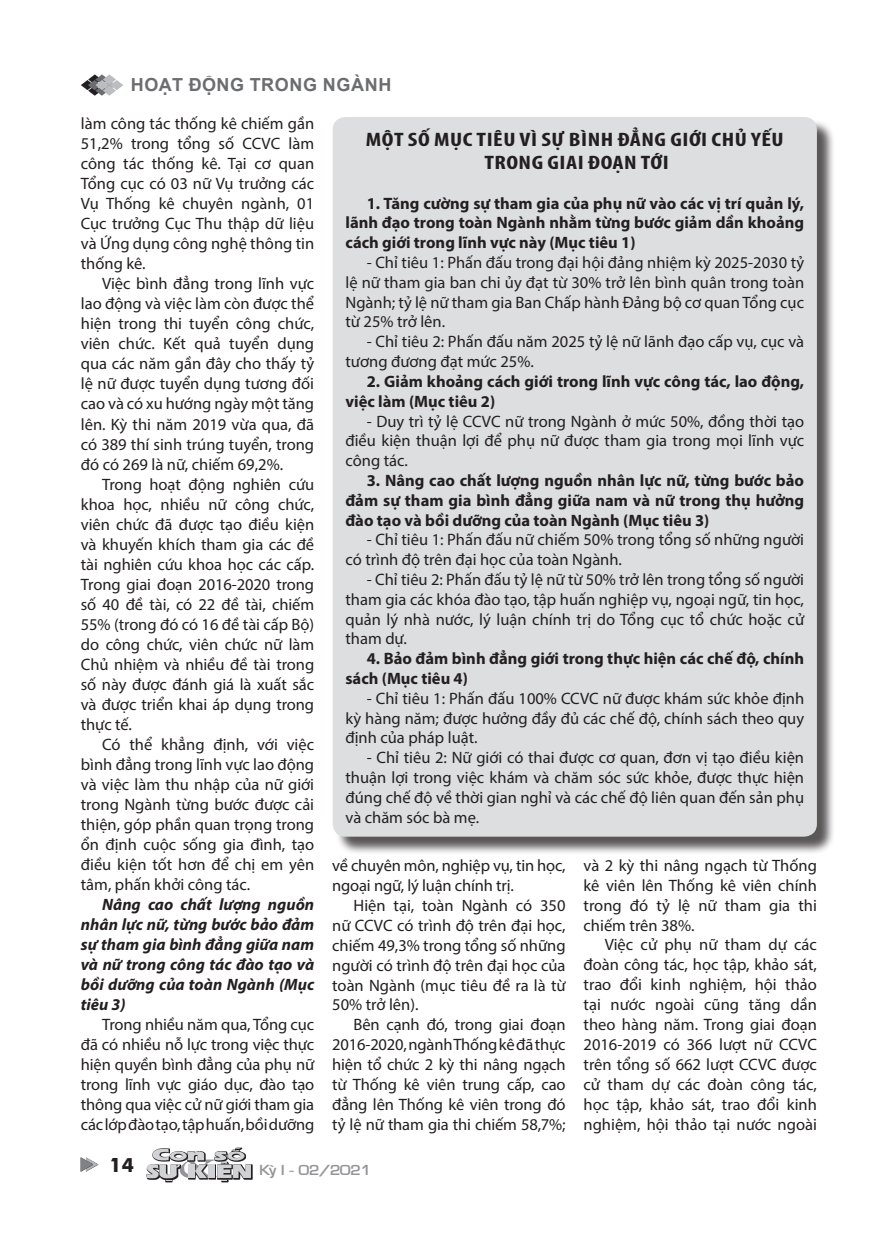
<style>
.page{position:relative;width:885px;height:1255px;background:#fff}
.page>*{position:absolute;margin:0;border:0;box-sizing:border-box;transform-origin:0 0}
.t1{font:700 condensed 19.5px "Myriad Pro";letter-spacing:.02em;color:#231f20;scale:1.25 1}
.t2{font:700 19.5px "Futura";color:#231f20}
.t3{font:700 18px "Arial";letter-spacing:.035em;color:#6c6d70}
.t4{font:16.5px/20px "Myriad Pro";color:#231f20;text-align:justify}
.t5{font:700 16.5px/19.8px "Myriad Pro";color:#231f20;text-align:justify}
.t6{font:italic 700 16.5px/20px "Myriad Pro";color:#231f20;text-align:justify}
.t7{font:13.5px "VNI Eurasia Bold";color:#939598;scale:1.1 1}
</style>
<div class="page">
<svg style="left:81px;top:74px;width:42px;height:22px"></svg>
<svg style="left:81px;top:1157px;width:17px;height:14px"></svg>
<div style="left:233px;top:1164px;width:19px;height:15px;background:#231f20"></div>
<svg style="left:146px;top:1147px;width:105px;height:35px"></svg>
<div style="left:335px;top:119px;width:500px;height:736px;background:#231f20;opacity:.75"></div>
<div style="left:333px;top:117px;width:483px;height:719px;background:#dddee0;border-radius:13px"></div>
<p class="t3" style="left:131px;top:72px;width:262px">HOẠT ĐỘNG TRONG NGÀNH</p>
<p class="t4" style="left:81px;top:114px;width:235px">làm công tác thống kê chiếm gần 51,2% trong tổng số CCVC làm công tác thống kê. Tại cơ quan Tổng cục có 03 nữ Vụ trưởng các Vụ Thống kê chuyên ngành, 01<br>Cục trưởng Cục Thu thập dữ liệu và Ứng dụng công nghệ thông tin thống kê.</p>
<p class="t4" style="left:81px;top:274px;width:235px;text-indent:21px">Việc bình đẳng trong lĩnh vực lao động và việc làm còn được thể hiện trong thi tuyển công chức, viên chức. Kết quả tuyển dụng qua các năm gần đây cho thấy tỷ lệ nữ được tuyển dụng tương đối cao và có xu hướng ngày một tăng lên. Kỳ thi năm 2019 vừa qua, đã có 389 thí sinh trúng tuyển, trong đó có 269 là nữ, chiếm 69,2%.</p>
<p class="t4" style="left:81px;top:474px;width:235px;text-indent:21px">Trong hoạt động nghiên cứu khoa học, nhiều nữ công chức, viên chức đã được tạo điều kiện và khuyến khích tham gia các đề tài nghiên cứu khoa học các cấp.<br>Trong giai đoạn 2016-2020 trong số 40 đề tài, có 22 đề tài, chiếm 55% (trong đó có 16 đề tài cấp Bộ) do công chức, viên chức nữ làm Chủ nhiệm và nhiều đề tài trong số này được đánh giá là xuất sắc và được triển khai áp dụng trong thực tế.</p>
<p class="t4" style="left:81px;top:733px;width:235px;text-indent:21px">Có thể khẳng định, với việc bình đẳng trong lĩnh vực lao động và việc làm thu nhập của nữ giới trong Ngành từng bước được cải thiện, góp phần quan trọng trong ổn định cuộc sống gia đình, tạo điều kiện tốt hơn để chị em yên tâm, phấn khởi công tác.</p>
<p class="t6" style="left:81px;top:893px;width:235px;text-indent:21px">Nâng cao chất lượng nguồn nhân lực nữ, từng bước bảo đảm sự tham gia bình đẳng giữa nam và nữ trong công tác đào tạo và bồi dưỡng của toàn Ngành (Mục tiêu 3)</p>
<p class="t4" style="left:81px;top:1013px;width:235px;text-indent:21px">Trong nhiều năm qua, Tổng cục đã có nhiều nỗ lực trong việc thực hiện quyền bình đẳng của phụ nữ trong lĩnh vực giáo dục, đào tạo thông qua việc cử nữ giới tham gia các lớp đào tạo, tập huấn, bồi dưỡng</p>
<p class="t1" style="left:366px;top:127px;width:335px">MỘT SỐ MỤC TIÊU VÌ SỰ BÌNH ĐẲNG GIỚI CHỦ YẾU</p>
<p class="t1" style="left:484px;top:150px;width:149px">TRONG GIAI ĐOẠN TỚI</p>
<p class="t5" style="left:345px;top:192px;width:460px;text-indent:21px">1. Tăng cường sự tham gia của phụ nữ vào các vị trí quản lý, lãnh đạo trong toàn Ngành nhằm từng bước giảm dần khoảng cách giới trong lĩnh vực này (Mục tiêu 1)</p>
<p class="t4" style="left:345px;top:252px;width:460px;text-indent:21px">- Chỉ tiêu 1: Phấn đấu trong đại hội đảng nhiệm kỳ 2025-2030 tỷ lệ nữ tham gia ban chi ủy đạt từ 30% trở lên bình quân trong toàn Ngành; tỷ lệ nữ tham gia Ban Chấp hành Đảng bộ cơ quan Tổng cục từ 25% trở lên.</p>
<p class="t4" style="left:345px;top:331px;width:460px;text-indent:21px">- Chỉ tiêu 2: Phấn đấu năm 2025 tỷ lệ nữ lãnh đạo cấp vụ, cục và tương đương đạt mức 25%.</p>
<p class="t5" style="left:345px;top:371px;width:460px;text-indent:21px">2. Giảm khoảng cách giới trong lĩnh vực công tác, lao động, việc làm (Mục tiêu 2)</p>
<p class="t4" style="left:345px;top:411px;width:460px;text-indent:21px">- Duy trì tỷ lệ CCVC nữ trong Ngành ở mức 50%, đồng thời tạo điều kiện thuận lợi để phụ nữ được tham gia trong mọi lĩnh vực công tác.</p>
<p class="t5" style="left:345px;top:470px;width:460px;text-indent:21px">3. Nâng cao chất lượng nguồn nhân lực nữ, từng bước bảo đảm sự tham gia bình đẳng giữa nam và nữ trong thụ hưởng đào tạo và bồi dưỡng của toàn Ngành (Mục tiêu 3)</p>
<p class="t4" style="left:345px;top:529px;width:460px;text-indent:21px">- Chỉ tiêu 1: Phấn đấu nữ chiếm 50% trong tổng số những người có trình độ trên đại học của toàn Ngành.</p>
<p class="t4" style="left:345px;top:569px;width:460px;text-indent:21px">- Chỉ tiêu 2: Phấn đấu tỷ lệ nữ từ 50% trở lên trong tổng số người tham gia các khóa đào tạo, tập huấn nghiệp vụ, ngoại ngữ, tin học, quản lý nhà nước, lý luận chính trị do Tổng cục tổ chức hoặc cử tham dự.</p>
<p class="t5" style="left:345px;top:648px;width:460px;text-indent:21px">4. Bảo đảm bình đẳng giới trong thực hiện các chế độ, chính sách (Mục tiêu 4)</p>
<p class="t4" style="left:345px;top:688px;width:460px;text-indent:21px">- Chỉ tiêu 1: Phấn đấu 100% CCVC nữ được khám sức khỏe định kỳ hàng năm; được hưởng đầy đủ các chế độ, chính sách theo quy định của pháp luật.</p>
<p class="t4" style="left:345px;top:747px;width:460px;text-indent:21px">- Chỉ tiêu 2: Nữ giới có thai được cơ quan, đơn vị tạo điều kiện thuận lợi trong việc khám và chăm sóc sức khỏe, được thực hiện đúng chế độ về thời gian nghỉ và các chế độ liên quan đến sản phụ và chăm sóc bà mẹ.</p>
<p class="t4" style="left:332px;top:855px;width:235px">về chuyên môn, nghiệp vụ, tin học, ngoại ngữ, lý luận chính trị.</p>
<p class="t4" style="left:332px;top:895px;width:235px;text-indent:21px">Hiện tại, toàn Ngành có 350 nữ CCVC có trình độ trên đại học, chiếm 49,3% trong tổng số những người có trình độ trên đại học của toàn Ngành (mục tiêu đề ra là từ 50% trở lên).</p>
<p class="t4" style="left:332px;top:1014px;width:235px;text-indent:21px">Bên cạnh đó, trong giai đoạn 2016-2020, ngành Thống kê đã thực hiện tổ chức 2 kỳ thi nâng ngạch từ Thống kê viên trung cấp, cao đẳng lên Thống kê viên trong đó tỷ lệ nữ tham gia thi chiếm 58,7%;</p>
<p class="t4" style="left:583px;top:854px;width:235px">và 2 kỳ thi nâng ngạch từ Thống kê viên lên Thống kê viên chính trong đó tỷ lệ nữ tham gia thi chiếm trên 38%.</p>
<p class="t4" style="left:583px;top:934px;width:235px;text-indent:21px">Việc cử phụ nữ tham dự các đoàn công tác, học tập, khảo sát, trao đổi kinh nghiệm, hội thảo tại nước ngoài cũng tăng dần theo hàng năm. Trong giai đoạn 2016-2019 có 366 lượt nữ CCVC trên tổng số 662 lượt CCVC được cử tham dự các đoàn công tác, học tập, khảo sát, trao đổi kinh nghiệm, hội thảo tại nước ngoài</p>
<p class="t2" style="left:109px;top:1150px;width:26px">14</p>
<p class="t7" style="left:259px;top:1160px;width:103px">KyøI - 02/2021</p>
</div>
